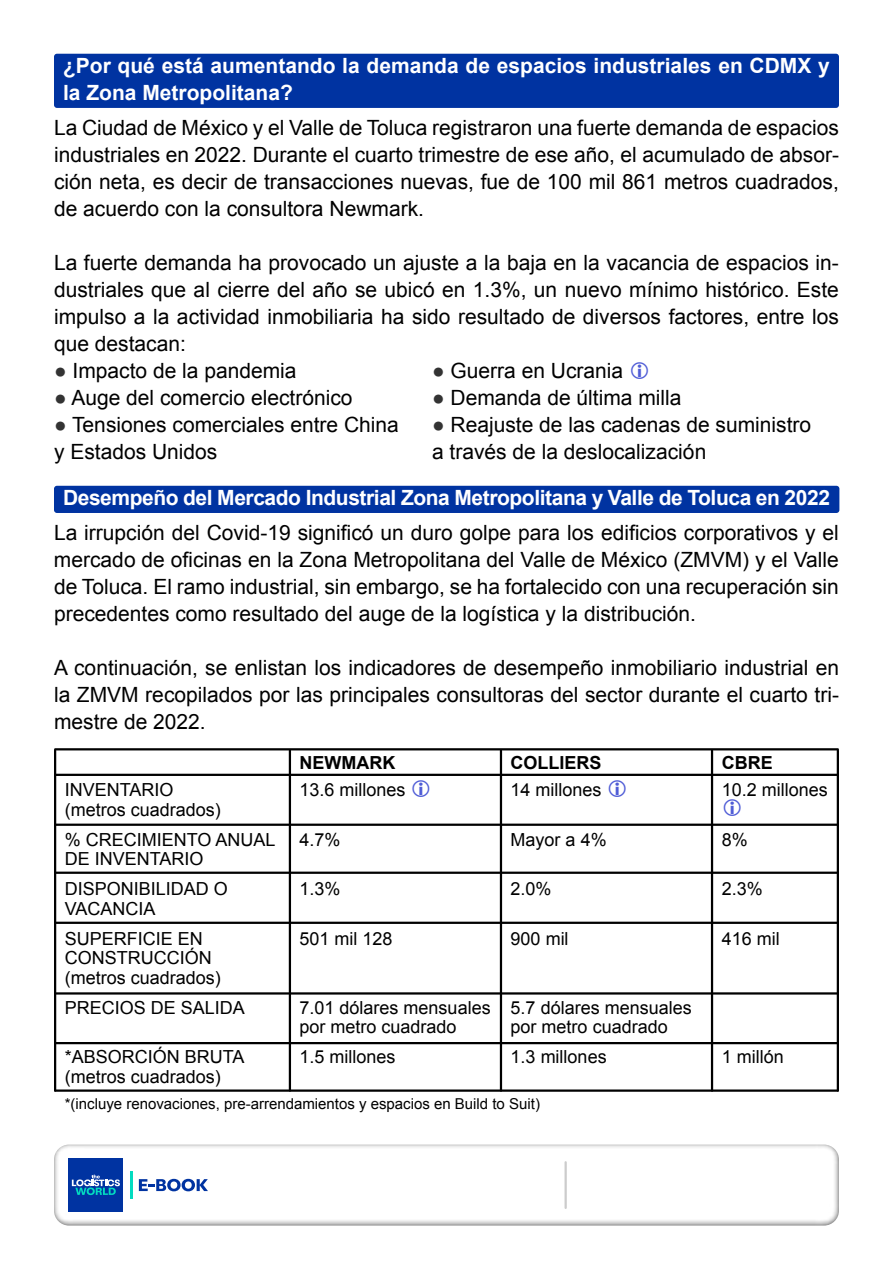
<style>
.page{position:relative;width:893px;height:1263px;background:#fff}
.page>*{position:absolute;margin:0;border:0;box-sizing:border-box;transform-origin:0 0}
.t1{font:21px/27px "Arial";color:#000;text-align:justify}
.t2{font:700 21px/27px "Arial";color:#fff}
.t3{font:700 21px "Arial";letter-spacing:-.02em;color:#fff}
.t4{font:18px/19.5px "Arial";color:#000}
.t5{font:700 18px "Arial";color:#000}
.t6{font:15px "Arial";color:#000}
.s1{font-weight:700;color:#333}
</style>
<div class="page">
<div style="left:42px;top:1143px;width:810px;height:93px;background:#000;opacity:.75"></div>
<div style="left:69px;top:1158px;width:54px;height:54px;background:#0033a1"></div>
<svg style="left:72px;top:1174px;width:48px;height:21px"></svg>
<hr style="left:130px;top:1171px;width:3px;height:28px;background:#03dbc0">
<svg style="left:139px;top:1179px;width:69px;height:12px"></svg>
<hr style="left:564px;top:1162px;width:3px;height:46px;background:#ccc">
<div style="left:54px;top:54px;width:785px;height:54px;background:#0033a1;border-radius:3px"></div>
<div style="left:54px;top:486px;width:785px;height:27px;background:#0033a1;border-radius:3px"></div>
<hr style="left:55px;top:774px;width:783px;height:2px;background:#000">
<hr style="left:55px;top:748px;width:783px;height:2px;background:#000">
<hr style="left:55px;top:824px;width:783px;height:2px;background:#000">
<hr style="left:500px;top:750px;width:2px;height:340px;background:#000">
<hr style="left:289px;top:750px;width:2px;height:340px;background:#000">
<hr style="left:54px;top:750px;width:2px;height:340px;background:#000">
<hr style="left:711px;top:750px;width:2px;height:340px;background:#000">
<hr style="left:837px;top:750px;width:2px;height:340px;background:#000">
<hr style="left:55px;top:872px;width:783px;height:2px;background:#000">
<hr style="left:55px;top:922px;width:783px;height:2px;background:#000">
<hr style="left:55px;top:992px;width:783px;height:2px;background:#000">
<hr style="left:55px;top:1042px;width:783px;height:2px;background:#000">
<hr style="left:55px;top:1089px;width:783px;height:3px;background:#000">
<p class="t2" style="left:63px;top:53px;width:768px">¿Por qué está aumentando la demanda de espacios industriales en CDMX y la Zona Metropolitana?</p>
<p class="t1" style="left:54px;top:114px;width:786px">La Ciudad de México y el Valle de Toluca registraron una fuerte demanda de espacios industriales en 2022. Durante el cuarto trimestre de ese año, el acumulado de absor&shy;ción neta, es decir de transacciones nuevas, fue de 100 mil 861 metros cuadrados, de acuerdo con la consultora Newmark.</p>
<p class="t1" style="left:54px;top:249px;width:786px">La fuerte demanda ha provocado un ajuste a la baja en la vacancia de espacios in&shy;dustriales que al cierre del año se ubicó en 1.3%, un nuevo mínimo histórico. Este impulso a la actividad inmobiliaria ha sido resultado de diversos factores, entre los que destacan:</p>
<p class="t1" style="left:54px;top:357px;width:244px"><span class="s1">●</span> Impacto de la pandemia</p>
<p class="t1" style="left:432px;top:357px;width:193px"><span class="s1">●</span> Guerra en Ucrania</p>
<p class="t1" style="left:54px;top:384px;width:300px"><span class="s1">●</span> Auge del comercio electrónico</p>
<p class="t1" style="left:432px;top:384px;width:251px"><span class="s1">●</span> Demanda de última milla</p>
<p class="t1" style="left:54px;top:411px;width:346px"><span class="s1">●</span> Tensiones comerciales entre China</p>
<p class="t1" style="left:432px;top:411px;width:381px"><span class="s1">●</span> Reajuste de las cadenas de suministro</p>
<p class="t1" style="left:54px;top:438px;width:165px">y Estados Unidos</p>
<p class="t1" style="left:432px;top:438px;width:276px">a través de la deslocalización</p>
<p class="t3" style="left:63px;top:484px;width:768px">Desempeño del Mercado Industrial Zona Metropolitana y Valle de Toluca en 2022</p>
<p class="t1" style="left:54px;top:519px;width:786px">La irrupción del Covid-19 significó un duro golpe para los edificios corporativos y el mercado de oficinas en la Zona Metropolitana del Valle de México (ZMVM) y el Valle de Toluca. El ramo industrial, sin embargo, se ha fortalecido con una recuperación sin precedentes como resultado del auge de la logística y la distribución.</p>
<p class="t1" style="left:54px;top:654px;width:786px">A continuación, se enlistan los indicadores de desempeño inmobiliario industrial en la ZMVM recopilados por las principales consultoras del sector durante el cuarto tri&shy;mestre de 2022.</p>
<p class="t5" style="left:511px;top:751px;width:93px">COLLIERS</p>
<p class="t4" style="left:511px;top:780px;width:93px">14 millones</p>
<p class="t4" style="left:511px;top:830px;width:98px">Mayor a 4%</p>
<p class="t4" style="left:511px;top:879px;width:43px">2.0%</p>
<p class="t4" style="left:511px;top:929px;width:60px">900 mil</p>
<p class="t5" style="left:300px;top:751px;width:97px">NEWMARK</p>
<p class="t4" style="left:300px;top:780px;width:108px">13.6 millones</p>
<p class="t4" style="left:300px;top:830px;width:43px">4.7%</p>
<p class="t4" style="left:300px;top:879px;width:43px">1.3%</p>
<p class="t4" style="left:300px;top:929px;width:95px">501 mil 128</p>
<p class="t4" style="left:65px;top:780px;width:158px">INVENTARIO (metros cuadrados)</p>
<p class="t4" style="left:65px;top:830px;width:212px">% CRECIMIENTO ANUAL<br>DE INVENTARIO</p>
<p class="t4" style="left:65px;top:879px;width:165px">DISPONIBILIDAD O<br>VACANCIA</p>
<p class="t4" style="left:65px;top:929px;width:158px">SUPERFICIE EN<br>CONSTRUCCIÓN (metros cuadrados)</p>
<p class="t4" style="left:65px;top:998px;width:182px">PRECIOS DE SALIDA</p>
<p class="t4" style="left:65px;top:1047px;width:181px">*ABSORCIÓN BRUTA (metros cuadrados)</p>
<p class="t6" style="left:65px;top:1093px;width:477px">*(incluye renovaciones, pre-arrendamientos y espacios en Build to Suit)</p>
<p class="t4" style="left:300px;top:998px;width:193px">7.01 dólares mensuales por metro cuadrado</p>
<p class="t4" style="left:300px;top:1047px;width:98px">1.5 millones</p>
<p class="t4" style="left:511px;top:998px;width:183px">5.7 dólares mensuales por metro cuadrado</p>
<p class="t4" style="left:511px;top:1047px;width:98px">1.3 millones</p>
<p class="t5" style="left:722px;top:751px;width:52px">CBRE</p>
<p class="t4" style="left:722px;top:780px;width:108px">10.2 millones</p>
<p class="t4" style="left:722px;top:830px;width:28px">8%</p>
<p class="t4" style="left:722px;top:879px;width:43px">2.3%</p>
<p class="t4" style="left:722px;top:929px;width:60px">416 mil</p>
<p class="t4" style="left:722px;top:1047px;width:64px">1 millón</p>
</div>
